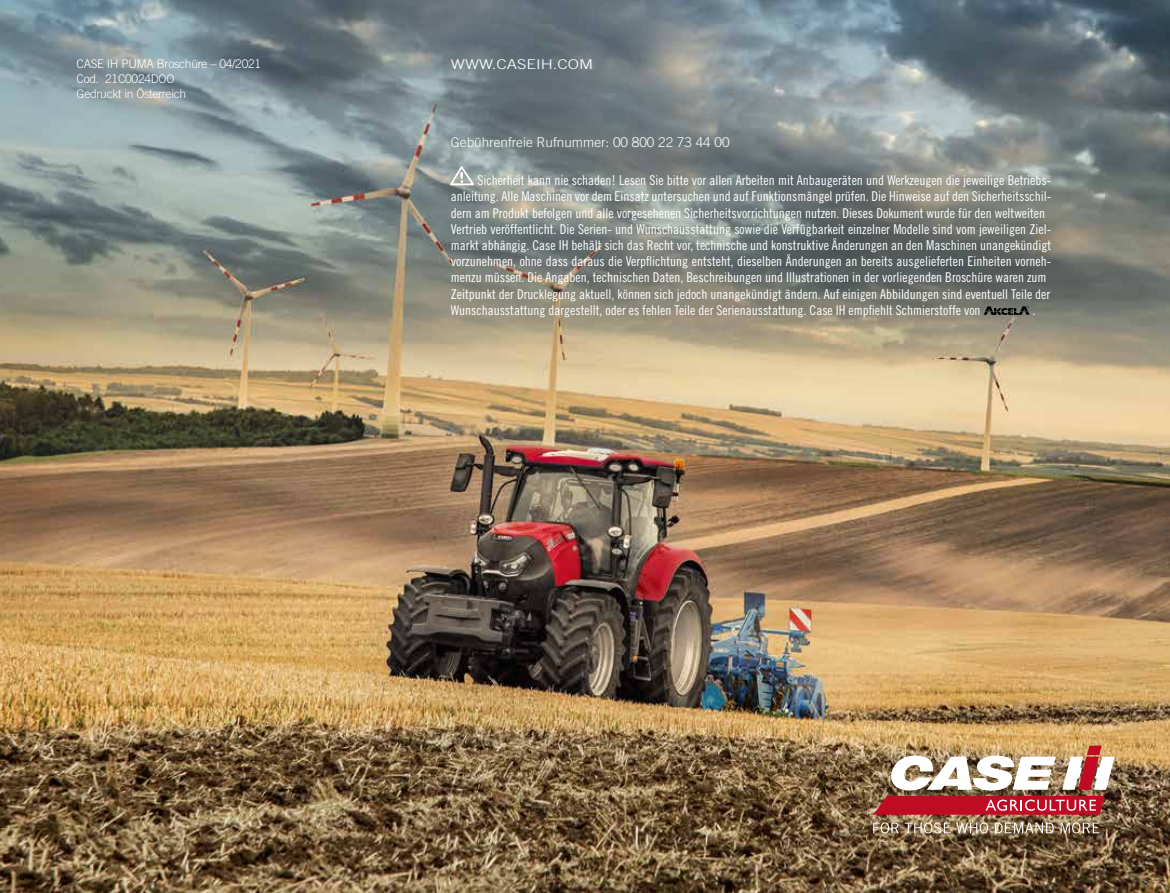
<style>
.page{position:relative;width:1170px;height:893px;background:#fff}
.page>*{position:absolute;margin:0;border:0;box-sizing:border-box;transform-origin:0 0}
.t1{font:13.5px/16.2px "Trade Gothic LT Std Cn 18";color:#fff}
.t2{font:300 13.5px "Trade Gothic LT Pro";color:#fff}
.t3{font:300 13.5px "Trade Gothic LT Pro";color:#fff;scale:1.25 1}
.t4{font:300 12px/15px "Trade Gothic LT Pro";letter-spacing:-.02em;color:#fff}
</style>
<div class="page">
<img style="left:0;top:0;width:1169px;height:893px">
<svg style="left:448px;top:165px;width:28px;height:21px"></svg>
<svg style="left:983px;top:306px;width:46px;height:9px"></svg>
<img style="left:873px;top:746px;width:241px;height:69px">
<svg style="left:873px;top:822px;width:25px;height:11px"></svg>
<svg style="left:904px;top:822px;width:46px;height:11px"></svg>
<svg style="left:956px;top:822px;width:32px;height:11px"></svg>
<svg style="left:994px;top:823px;width:59px;height:10px"></svg>
<svg style="left:1060px;top:822px;width:39px;height:11px"></svg>
<p class="t4" style="left:77px;top:56px;width:186px">CASE IH PUMA Broschüre – 04/2021<br>Cod. 21C0024DOO<br>Gedruckt in Österreich</p>
<p class="t3" style="left:451px;top:56px;width:115px">WWW.CASEIH.COM</p>
<p class="t2" style="left:451px;top:134px;width:280px">Gebührenfreie Rufnummer: 00 800 22 73 44 00</p>
<p class="t1" style="left:451px;top:172px;width:602px;text-indent:26px">Sicherheit kann nie schaden! Lesen Sie bitte vor allen Arbeiten mit Anbaugeräten und Werkzeugen die jeweilige Betriebs&shy;anleitung. Alle Maschinen vor dem Einsatz untersuchen und auf Funktionsmängel prüfen. Die Hinweise auf den Sicherheitsschil&shy;dern am Produkt befolgen und alle vorgesehenen Sicherheitsvorrichtungen nutzen. Dieses Dokument wurde für den weltweiten Vertrieb veröffentlicht. Die Serien- und Wunschausstattung sowie die Verfügbarkeit einzelner Modelle sind vom jeweiligen Ziel&shy;markt abhängig. Case IH behält sich das Recht vor, technische und konstruktive Änderungen an den Maschinen unangekündigt vorzunehmen, ohne dass daraus die Verpflichtung entsteht, dieselben Änderungen an bereits ausgelieferten Einheiten vorneh&shy;menzu müssen. Die Angaben, technischen Daten, Beschreibungen und Illustrationen in der vorliegenden Broschüre waren zum Zeitpunkt der Drucklegung aktuell, können sich jedoch unangekündigt ändern. Auf einigen Abbildungen sind eventuell Teile der Wunschausstattung dargestellt, oder es fehlen Teile der Serienausstattung. Case IH empfiehlt Schmierstoffe von</p>
<p class="t1" style="left:1032px;top:302px;width:4px">.</p>
</div>
